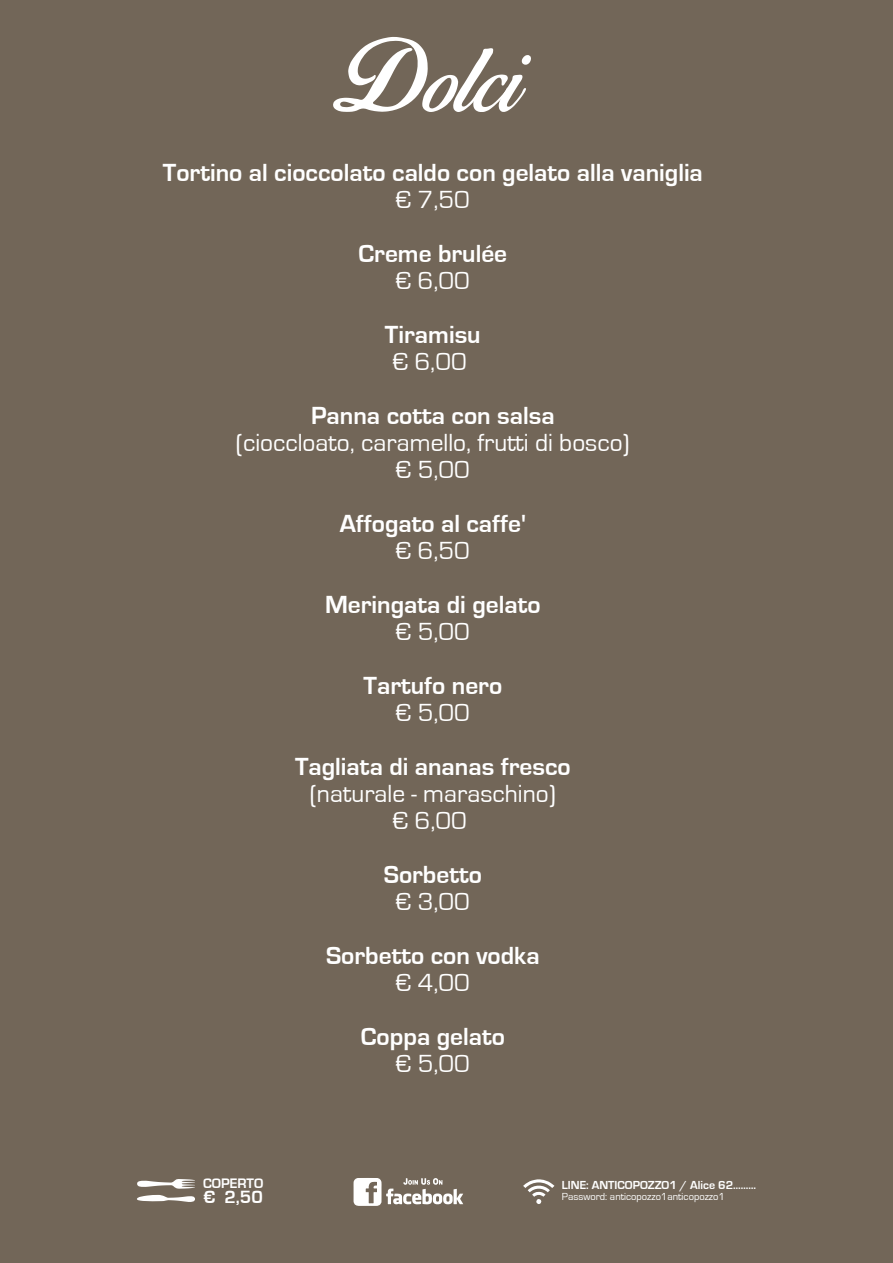
<style>
.page{position:relative;width:893px;height:1263px;background:#726658}
.page>*{position:absolute;margin:0;border:0;box-sizing:border-box;transform-origin:0 0}
.t1{font:700 25.5px "Eurostile";color:#fff}
.t2{font:25.5px/27px "Eurostile";color:#fff;text-align:center}
.t3{font:700 18.3px "Eurostile";color:#fff}
.t4{font:700 14.25px "Eurostile";color:#fff}
.t5{font:700 12px "Eurostile";color:#fff}
.t6{font:10.5px "Eurostile";color:#fff}
</style>
<div class="page">
<svg style="left:333px;top:37px;width:198px;height:75px"></svg>
<svg style="left:353px;top:1178px;width:110px;height:28px"></svg>
<svg style="left:137px;top:1195px;width:58px;height:7px"></svg>
<svg style="left:137px;top:1179px;width:58px;height:10px"></svg>
<svg style="left:523px;top:1179px;width:31px;height:9px"></svg>
<svg style="left:536px;top:1199px;width:6px;height:5px"></svg>
<svg style="left:528px;top:1184px;width:22px;height:8px"></svg>
<svg style="left:532px;top:1190px;width:13px;height:7px"></svg>
<p class="t1" style="left:163px;top:159px;width:542px">Tortino al cioccolato caldo con gelato alla vaniglia</p>
<p class="t2" style="left:396px;top:187px;width:75px">€ 7,50</p>
<p class="t1" style="left:358px;top:240px;width:150px">Creme brulée</p>
<p class="t2" style="left:396px;top:268px;width:75px">€ 6,00</p>
<p class="t1" style="left:385px;top:321px;width:97px">Tiramisu</p>
<p class="t2" style="left:393px;top:349px;width:75px">€ 6,00</p>
<p class="t1" style="left:311px;top:402px;width:245px">Panna cotta con salsa</p>
<p class="t2" style="left:236px;top:430px;width:395px">(cioccloato, caramello, frutti di bosco) € 5,00</p>
<p class="t1" style="left:340px;top:510px;width:188px">Affogato al caffe'</p>
<p class="t2" style="left:396px;top:538px;width:75px">€ 6,50</p>
<p class="t1" style="left:325px;top:591px;width:217px">Meringata di gelato</p>
<p class="t2" style="left:396px;top:619px;width:75px">€ 5,00</p>
<p class="t1" style="left:364px;top:672px;width:140px">Tartufo nero</p>
<p class="t2" style="left:396px;top:700px;width:75px">€ 5,00</p>
<p class="t1" style="left:295px;top:753px;width:277px">Tagliata di ananas fresco</p>
<p class="t2" style="left:310px;top:781px;width:247px">(naturale - maraschino) € 6,00</p>
<p class="t1" style="left:384px;top:861px;width:100px">Sorbetto</p>
<p class="t2" style="left:396px;top:889px;width:75px">€ 3,00</p>
<p class="t1" style="left:326px;top:942px;width:215px">Sorbetto con vodka</p>
<p class="t2" style="left:396px;top:970px;width:75px">€ 4,00</p>
<p class="t1" style="left:361px;top:1023px;width:146px">Coppa gelato</p>
<p class="t2" style="left:396px;top:1051px;width:75px">€ 5,00</p>
<p class="t4" style="left:203px;top:1175px;width:62px">COPERTO</p>
<p class="t3" style="left:204px;top:1187px;width:61px">€ 2,50</p>
<p class="t5" style="left:562px;top:1178px;width:196px">LINE: ANTICOPOZZO1 / Alice 62………</p>
<p class="t6" style="left:562px;top:1190px;width:164px">Password: anticopozzo1anticopozzo1</p>
</div>
